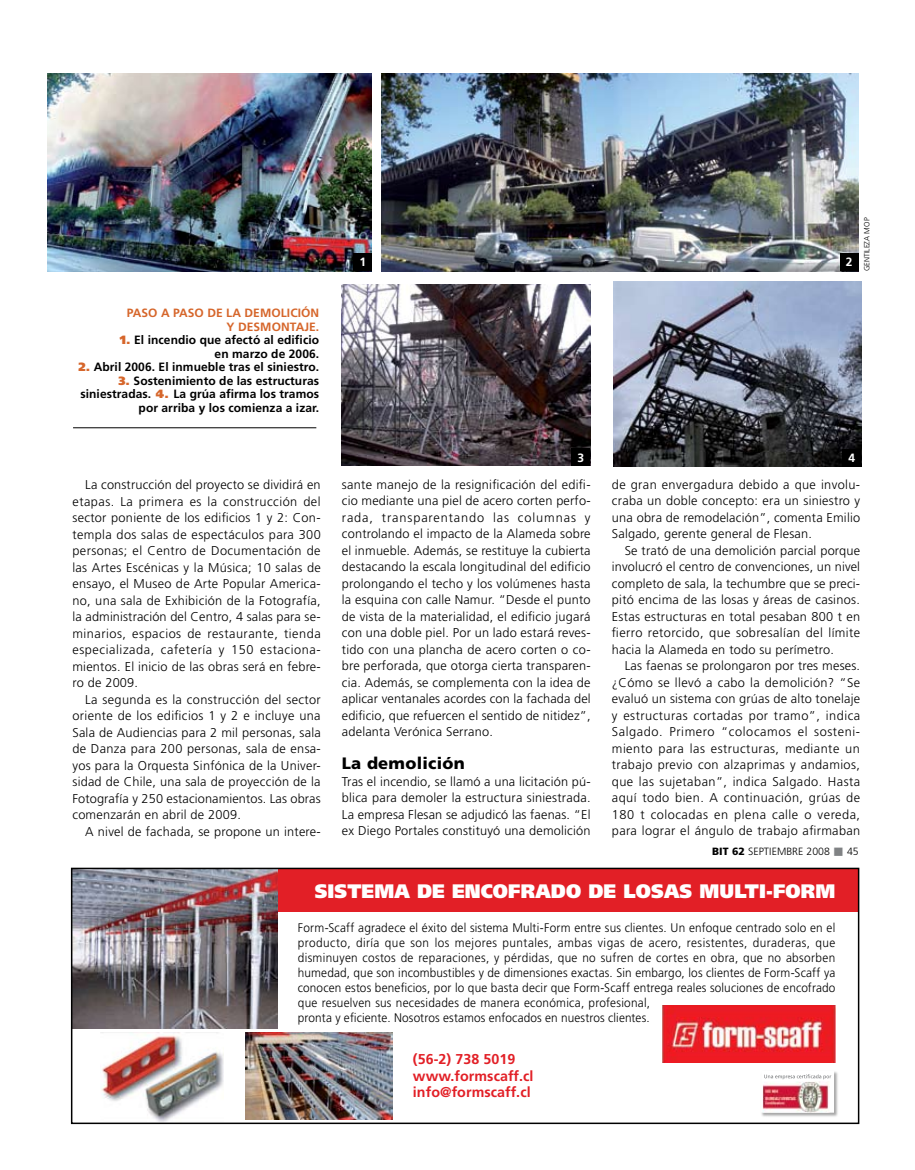
<style>
.page{position:relative;width:915px;height:1170px;background:#fff}
.page>*{position:absolute;margin:0;border:0;box-sizing:border-box;transform-origin:0 0}
.t1{font:900 19.5px "Frutiger";letter-spacing:.005em;color:#fff;scale:.95 1}
.t2{font:900 16.5px "Frutiger";letter-spacing:.015em;color:#000}
.t3{font:700 14.25px/16.5px "Frutiger";letter-spacing:.005em;color:#e21f26}
.t4{font:300 12.75px/16.5px "Frutiger";letter-spacing:.015em;color:#000;text-align:justify}
.t5{font:300 12.45px/15px "Frutiger";letter-spacing:.015em;color:#000;scale:.95 1}
.t6{font:700 12px/13.5px "Frutiger";letter-spacing:.005em;color:#000;text-align:right}
.t7{font:700 12px "Frutiger";letter-spacing:.005em;color:#d6662b}
.t8{font:700 12px "Frutiger";color:#fff}
.t9{font:300 10.5px "Frutiger";letter-spacing:.005em;color:#000}
.t10{font:300 7.5px "Frutiger";letter-spacing:.005em;color:#000}
.s1{font-weight:900;color:#d6662b}
.s2{font-weight:900}
.s3{color:#808284}
</style>
<div class="page">
<img style="left:48px;top:73px;width:323px;height:198px">
<img style="left:342px;top:284px;width:248px;height:181px">
<img style="left:613px;top:281px;width:247px;height:185px">
<img style="left:381px;top:73px;width:477px;height:199px">
<hr style="left:73px;top:427px;width:243px;height:1px;background:#000">
<div style="left:354px;top:253px;width:18px;height:17px;background:#000"></div>
<div style="left:839px;top:253px;width:18px;height:17px;background:#000"></div>
<div style="left:571px;top:448px;width:18px;height:18px;background:#000"></div>
<div style="left:842px;top:449px;width:18px;height:17px;background:#000"></div>
<img style="left:100px;top:1032px;width:123px;height:88px">
<div style="left:189px;top:869px;width:669px;height:42px;background:#e21f26"></div>
<img style="left:662px;top:1005px;width:172px;height:57px">
<img style="left:74px;top:870px;width:203px;height:158px">
<img style="left:245px;top:1032px;width:147px;height:87px">
<div style="left:71px;top:867px;width:788px;height:256px;border:2px solid #000"></div>
<div style="left:759px;top:1069px;width:80px;height:49px;background:#000;opacity:.35"></div>
<div style="left:760px;top:1070px;width:73px;height:42px;background:#fff"></div>
<img style="left:762px;top:1081px;width:67px;height:31px">
<svg style="left:764px;top:1074px;width:66px;height:5px"></svg>
<p class="t7" style="left:127px;top:306px;width:127px">Paso apaso de la dem</p>
<p class="t7" style="left:271px;top:306px;width:49px">olición</p>
<p class="t7" style="left:226px;top:319px;width:21px">y desm</p>
<p class="t7" style="left:271px;top:319px;width:49px">ontaje.</p>
<p class="t6" style="left:120px;top:333px;width:201px"><span class="s1">1.</span> El incendio que afectó al edificio en marzo de 2006.</p>
<p class="t6" style="left:79px;top:360px;width:242px"><span class="s1">2.</span> Abril 2006. El inmueble tras el siniestro.</p>
<p class="t6" style="left:80px;top:373px;width:240px"><span class="s1">3.</span> Sostenimiento de las estructuras siniestradas. <span class="s1">4.</span> La grúa afirma los tramos por arriba y los comienza a izar.</p>
<p class="t4" style="left:72px;top:476px;width:250px;text-indent:13px">La construcción del proyecto se dividirá en etapas. La primera es la construcción del sector poniente de los edificios 1 y 2: Con&shy;templa dos salas de espectáculos para 300 personas; el Centro de Documentación de las Artes Escénicas y la M úsica; 10 salas de ensayo, el M useo de Arte Popular America&shy;no, una sala de Exhibición de la Fotografía, la administración del Centro, 4 salas para se&shy;minarios, espacios de restaurante, tienda especializada, cafetería y 150 estaciona&shy;mientos. El inicio de las obras será en febre&shy;ro de 2009.</p>
<p class="t4" style="left:72px;top:691px;width:250px;text-indent:13px">La segunda es la construcción del sector oriente de los edificios 1 y 2 e incluye una Sala de Audiencias para 2 mil personas, sala de Danza para 200 personas, sala de ensa&shy;yos para la Orquesta Sinfónica de la U niver&shy;sidad de Chile, una sala de proyección de la Fotografía y 250 estacionamientos. Las obras comenzarán en abril de 2009.</p>
<p class="t4" style="left:85px;top:823px;width:237px">A nivel de fachada, se propone un intere-</p>
<p class="t8" style="left:359px;top:255px;width:8px">1</p>
<p class="t8" style="left:845px;top:255px;width:8px">2</p>
<p class="t10" style="left:862px;top:271px;width:55px;rotate:-90deg">g entileza mop</p>
<p class="t8" style="left:577px;top:450px;width:8px">3</p>
<p class="t8" style="left:848px;top:451px;width:8px">4</p>
<p class="t4" style="left:342px;top:476px;width:250px">sante manejo de la resignificación del edifi&shy;cio mediante una piel de acero corten perfo&shy;rada, transparentando las columnas y controlando el impacto de la Alameda sobre el inmueble. Además, se restituye la cubierta destacando la escala longitudinal del edificio prolongando el techo y los volúmenes hasta la esquina con calle Namur. “Desde el punto de vista de la materialidad, el edificio jugará con una doble piel. Por un lado estará reves&shy;tido con una plancha de acero corten o co&shy;bre perforada, que otorga cierta transparen&shy;cia. Además, se complementa con la idea de aplicar ventanales acordes con la fachada del edificio, que refuercen el sentido de nitidez”, adelanta Verónica Serrano.</p>
<p class="t2" style="left:342px;top:753px;width:124px">La demolición</p>
<p class="t4" style="left:342px;top:773px;width:250px">Tras el incendio, se llamó a una licitación pú&shy;blica para demoler la estructura siniestrada.<br>La empresa Flesan se adjudicó las faenas. “El ex Diego Portales constituyó una demolición</p>
<p class="t4" style="left:611px;top:476px;width:250px">de gran envergadura debido a que involu&shy;craba un doble concepto: era un siniestro y una obra de remodelación”, comenta Emilio Salgado, gerente general de Flesan.</p>
<p class="t4" style="left:611px;top:542px;width:250px;text-indent:13px">Se trató de una demolición parcial porque involucró el centro de convenciones, un nivel completo de sala, la techumbre que se preci&shy;pitó encima de las losas y áreas de casinos.<br>Estas estructuras en total pesaban 800 t en fierro retorcido, que sobresalían del límite hacia la Alameda en todo su perímetro.</p>
<p class="t4" style="left:611px;top:657px;width:250px;text-indent:13px">Las faenas se prolongaron por tres meses. ¿Cómo se llevó a cabo la demolición? “Se evaluó un sistema con grúas de alto tonelaje y estructuras cortadas por tramo”, indica Salgado. Primero “colocamos el sosteni&shy;miento para las estructuras, mediante un trabajo previo con alzaprimas y andamios, que las sujetaban”, indica Salgado. Hasta aquí todo bien. A continuación, grúas de 180 t colocadas en plena calle o vereda, para lograr el ángulo de trabajo afirmaban</p>
<p class="t9" style="left:712px;top:845px;width:148px"><span class="s2">BIT 62</span> septiembre 2008 <span class="s3">■</span> 45</p>
<h1 class="t1" style="left:314px;top:879px;width:549px">SISTEMA DE ENCOFRADO DE LOSAS MULTI-FORM</h1>
<p class="t5" style="left:298px;top:920px;width:567px">Form-Scaff agradece el éxito del sistema M ulti-Form entre sus clientes. U n enfoque centrado solo en el producto, diría que son los mejores puntales, ambas vigas de acero, resistentes, duraderas, que disminuyen costos de reparaciones, y pérdidas, que no sufren de cortes en obra, que no absorben humedad, que son incombustibles y de dimensiones exactas. Sin embargo, los clientes de Form-Scaff ya conocen estos beneficios, por lo que basta decir que Form-Scaff entrega reales soluciones de encofrado que resuelven sus necesidades de manera económica, profesional,<br>pronta y eficiente. Nosotros estamos enfocados en nuestros clientes.</p>
<p class="t3" style="left:413px;top:1050px;width:122px">(56-2) 738 5019 www.formscaff.cl info@formscaff.cl</p>
</div>
